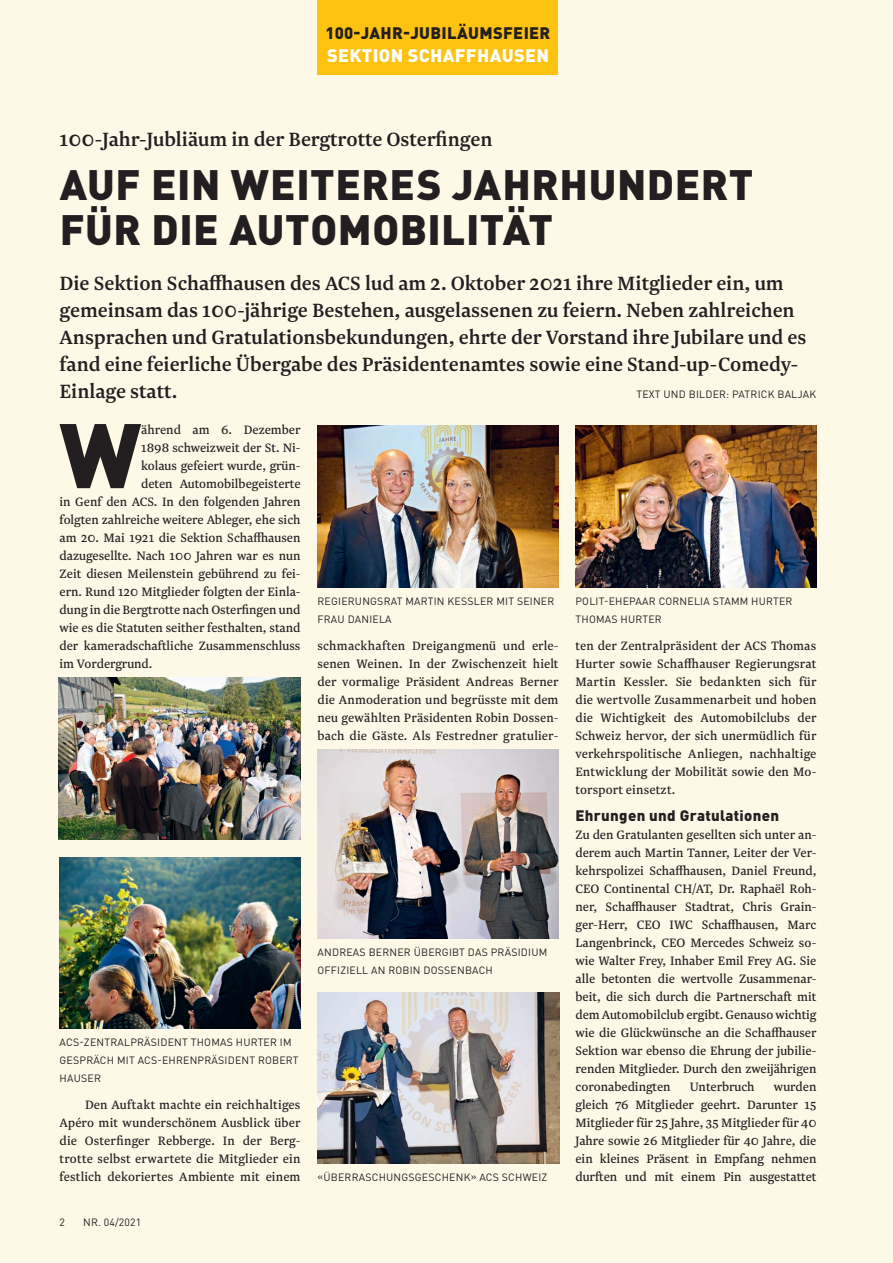
<style>
.page{position:relative;width:893px;height:1263px;background:#fef8e6}
.page>*{position:absolute;margin:0;border:0;box-sizing:border-box;transform-origin:0 0}
.t1{font:900 90.15px "DIN Pro";color:#231f20}
.t2{font:900 42px/45px "DIN Pro";letter-spacing:.015em;color:#231f20}
.t3{font:500 22.5px/27px "Newzald";color:#231f20}
.t4{font:900 18px "DIN Pro";letter-spacing:.02em;color:#fff}
.t5{font:900 18px "DIN Pro";letter-spacing:.03em;color:#231f20}
.t6{font:900 16.5px "DIN Pro";letter-spacing:.02em;color:#231f20}
.t7{font:900 15px "DIN Pro";letter-spacing:.02em;color:#231f20}
.t8{font:14.25px/18px "Newzald";color:#231f20;text-align:justify}
.t9{font:10.5px/18px "DIN Pro";letter-spacing:.02em;color:#231f20}
</style>
<div class="page">
<div style="left:317px;top:0;width:241px;height:74px;background:#fec210"></div>
<img style="left:60px;top:857px;width:240px;height:171px">
<img style="left:59px;top:677px;width:241px;height:162px">
<img style="left:317px;top:749px;width:241px;height:189px">
<img style="left:317px;top:992px;width:242px;height:171px">
<img style="left:575px;top:425px;width:241px;height:162px">
<img style="left:317px;top:425px;width:241px;height:162px">
<p class="t6" style="left:325px;top:18px;width:226px">100-JAHR-JUBILÄUMSFEIER</p>
<p class="t4" style="left:327px;top:40px;width:223px">SEKTION SCHAFFHAUSEN</p>
<p class="t5" style="left:377px;top:16px;width:124px">BERGRENNEN</p>
<p class="t4" style="left:373px;top:40px;width:132px">FRÜHS OPPEN</p>
<h3 class="t3" style="left:60px;top:125px;width:434px">100-Jahr-Jubliäum in der Bergtrotte Osterfingen</h3>
<h2 class="t2" style="left:60px;top:157px;width:695px">AUF EIN WEITERES JAHRHUNDERT<br>FÜR DIE AUTOMOBILITÄT</h2>
<p class="t3" style="left:60px;top:269px;width:748px">Die Sektion Schaffhausen des ACS lud am 2. Oktober 2021 ihre Mitglieder ein, um gemeinsam das 100-jährige Bestehen, ausgelassenen zu feiern. Neben zahlreichen Ansprachen und Gratulationsbekundungen, ehrte der Vorstand ihre Jubilare und es fand eine feierliche Übergabe des Präsidentenamtes sowie eine Stand-up-Comedy-Einlage statt.</p>
<h1 class="t1" style="left:60px;top:378px;width:83px">W</h1>
<p class="t8" style="left:141px;top:421px;width:161px">ährend am 6. Dezember</p>
<p class="t9" style="left:636px;top:384px;width:181px">TEXT UND BILDER: PATRICK BALJAK</p>
<p class="t8" style="left:141px;top:439px;width:161px">1898 schweizweit der St. Ni-</p>
<p class="t8" style="left:141px;top:457px;width:161px">kolaus gefeiert wurde, grün-</p>
<p class="t8" style="left:141px;top:475px;width:161px">deten Automobilbegeisterte</p>
<p class="t8" style="left:60px;top:493px;width:242px">in Genf den ACS. In den folgenden Jahren</p>
<p class="t8" style="left:60px;top:511px;width:242px">folgten zahlreiche weitere Ableger, ehe sich</p>
<p class="t8" style="left:60px;top:529px;width:242px">am 20. Mai 1921 die Sektion Schaffhausen</p>
<p class="t8" style="left:60px;top:547px;width:242px">dazugesellte. Nach 100 Jahren war es nun</p>
<p class="t8" style="left:60px;top:565px;width:242px">Zeit diesen Meilenstein gebührend zu fei-</p>
<p class="t8" style="left:60px;top:583px;width:242px">ern. Rund 120 Mitglieder folgten der Einla-</p>
<p class="t8" style="left:60px;top:601px;width:242px">dung in die Bergtrotte nach Osterfingen und</p>
<p class="t8" style="left:60px;top:619px;width:242px">wie es die Statuten seither festhalten, stand</p>
<p class="t8" style="left:60px;top:637px;width:242px">der kameradschaftliche Zusammenschluss</p>
<p class="t8" style="left:60px;top:655px;width:94px">im Vordergrund.</p>
<p class="t9" style="left:318px;top:591px;width:238px">REGIERUNGSRAT MARTIN KESSLER MIT SEINER<br>FRAU DANIELA</p>
<p class="t9" style="left:575px;top:591px;width:218px">POLIT-EHEPAAR CORNELIA STAMM HURTER<br>THOMAS HURTER</p>
<p class="t8" style="left:317px;top:637px;width:242px">schmackhaften Dreigangmenü und erle&shy;senen Weinen. In der Zwischenzeit hielt der vormalige Präsident Andreas Berner die Anmoderation und begrüsste mit dem neu gewählten Präsidenten Robin Dossen&shy;bach die Gäste. Als Festredner gratulier-</p>
<p class="t8" style="left:575px;top:637px;width:242px">ten der Zentralpräsident der ACS Thomas Hurter sowie Schaffhauser Regierungsrat Martin Kessler. Sie bedankten sich für die wertvolle Zusammenarbeit und hoben die Wichtigkeit des Automobilclubs der Schweiz hervor, der sich unermüdlich für verkehrspolitische Anliegen, nachhaltige Entwicklung der Mobilität sowie den Mo&shy;torsport einsetzt.</p>
<p class="t7" style="left:575px;top:803px;width:205px">Ehrungen und Gratulationen</p>
<p class="t8" style="left:575px;top:826px;width:242px">Zu den Gratulanten gesellten sich unter an&shy;derem auch Martin Tanner, Leiter der Ver&shy;kehrspolizei Schaffhausen, Daniel Freund, CEO Continental CH/AT, Dr. Raphaël Roh&shy;ner, Schaffhauser Stadtrat, Chris Grain&shy;ger-Herr, CEO IWC Schaffhausen, Marc Langenbrinck, CEO Mercedes Schweiz so&shy;wie Walter Frey, Inhaber Emil Frey AG. Sie alle betonten die wertvolle Zusammenar&shy;beit, die sich durch die Partnerschaft mit dem Automobilclub ergibt. Genauso wichtig wie die Glückwünsche an die Schaffhauser Sektion war ebenso die Ehrung der jubilie&shy;renden Mitglieder. Durch den zweijährigen coronabedingten</p>
<p class="t9" style="left:318px;top:942px;width:231px">ANDREAS BERNER ÜBERGIBT DAS PRÄSIDIUM<br>OFFIZIELL AN ROBIN DOSSENBACH</p>
<p class="t9" style="left:60px;top:1032px;width:241px">ACS-ZENTRALPRÄSIDENT THOMAS HURTER IM<br>GESPRÄCH MIT ACS-EHRENPRÄSIDENT ROBERT<br>HAUSER</p>
<p class="t8" style="left:575px;top:1078px;width:242px;text-indent:198px">wurden gleich 76 Mitglieder geehrt. Darunter 15<br>Mitglieder für 25 Jahre, 35 Mitglieder für 40<br>Jahre sowie 26 Mitglieder für 40 Jahre, die ein kleines Präsent in Empfang nehmen durften und mit einem Pin ausgestattet</p>
<p class="t8" style="left:690px;top:1078px;width:66px">Unterbruch</p>
<p class="t8" style="left:60px;top:1096px;width:242px;text-indent:26px">Den Auftakt machte ein reichhaltiges Apéro mit wunderschönem Ausblick über die Osterfinger Rebberge. In der Berg&shy;trotte selbst erwartete die Mitglieder ein festlich dekoriertes Ambiente mit einem</p>
<p class="t9" style="left:317px;top:1167px;width:231px">«ÜBERRASCHUNGSGESCHENK» ACS SCHWEIZ</p>
<p class="t9" style="left:60px;top:1212px;width:7px">2</p>
<p class="t9" style="left:83px;top:1212px;width:59px">NR. 04/2021</p>
</div>
